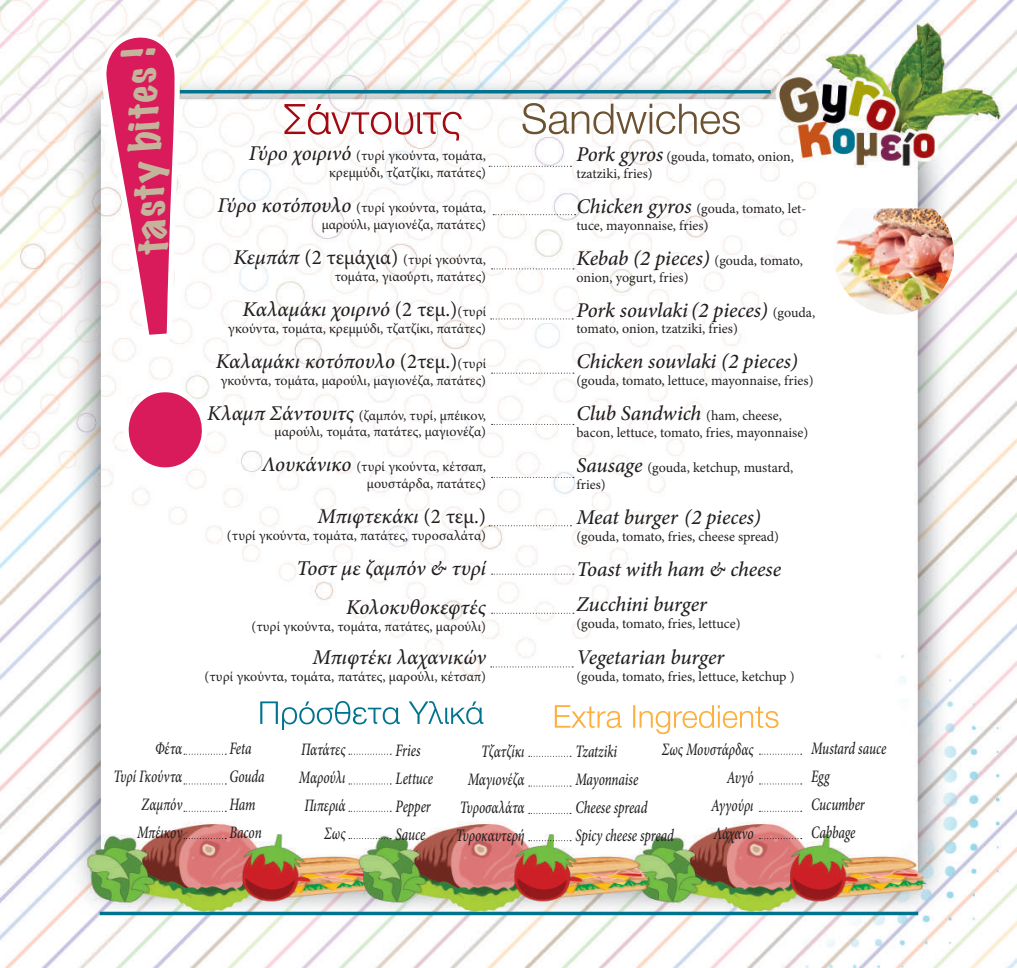
<style>
.page{position:relative;width:1017px;height:968px;background:#fff}
.page>*{position:absolute;margin:0;border:0;box-sizing:border-box;transform-origin:0 0}
.t1{font:expanded 39.9px "Marker Felt";color:#c3b49b}
.t2{font:italic 500 21px/38.5px "Minion Pro";letter-spacing:-.005em;color:#231f20;text-align:right}
.t3{font:italic 500 17.5px/28px "Minion Pro";letter-spacing:-.005em;color:#231f20;text-align:right;scale:.75 1}
.t4{font:14px/16.8px "Minion Pro";color:#231f20;text-align:right}
.s1{font-weight:500;font-style:italic;font-size:21px}
.s2{font-size:21px}
.s3{font-weight:400;font-style:normal}
.s4{font-weight:400;font-style:normal;font-size:14px}
</style>
<div class="page">
<img style="left:0;top:0;width:1017px;height:967px">
<svg style="left:284px;top:104px;width:178px;height:36px"></svg>
<svg style="left:522px;top:103px;width:218px;height:31px"></svg>
<svg style="left:260px;top:700px;width:223px;height:29px"></svg>
<svg style="left:555px;top:705px;width:223px;height:29px"></svg>
<svg style="left:184px;top:753px;width:42px;height:1px"></svg>
<svg style="left:184px;top:783px;width:42px;height:1px"></svg>
<svg style="left:184px;top:810px;width:42px;height:1px"></svg>
<svg style="left:184px;top:838px;width:42px;height:1px"></svg>
<img style="left:833px;top:208px;width:121px;height:107px">
<svg style="left:100px;top:911px;width:818px;height:4px;background:#2b8aa0"></svg>
<hr style="left:105px;top:90px;width:666px;height:3px;background:#00748f">
<svg style="left:98px;top:29px;width:112px;height:447px"></svg>
<svg style="left:489px;top:166px;width:82px;height:1px"></svg>
<svg style="left:493px;top:214px;width:83px;height:1px"></svg>
<svg style="left:492px;top:268px;width:82px;height:1px"></svg>
<svg style="left:491px;top:318px;width:82px;height:1px"></svg>
<svg style="left:492px;top:372px;width:82px;height:1px"></svg>
<svg style="left:492px;top:424px;width:82px;height:1px"></svg>
<svg style="left:492px;top:477px;width:82px;height:1px"></svg>
<svg style="left:489px;top:525px;width:82px;height:1px"></svg>
<svg style="left:492px;top:573px;width:82px;height:1px"></svg>
<svg style="left:349px;top:753px;width:42px;height:1px"></svg>
<svg style="left:349px;top:783px;width:42px;height:1px"></svg>
<svg style="left:349px;top:810px;width:42px;height:1px"></svg>
<svg style="left:349px;top:838px;width:42px;height:1px"></svg>
<svg style="left:529px;top:755px;width:42px;height:1px"></svg>
<svg style="left:529px;top:785px;width:42px;height:1px"></svg>
<svg style="left:529px;top:812px;width:42px;height:1px"></svg>
<svg style="left:529px;top:840px;width:42px;height:1px"></svg>
<svg style="left:759px;top:753px;width:43px;height:1px"></svg>
<svg style="left:759px;top:783px;width:43px;height:1px"></svg>
<svg style="left:759px;top:810px;width:43px;height:1px"></svg>
<svg style="left:759px;top:838px;width:43px;height:1px"></svg>
<svg style="left:492px;top:612px;width:82px;height:1px"></svg>
<svg style="left:491px;top:666px;width:82px;height:1px"></svg>
<h1 class="t1" style="left:121px;top:258px;width:209px;rotate:-94deg">tasty bites !</h1>
<p class="t4" style="left:249px;top:148px;width:239px"><span class="s1">Γύρο χοιρινό</span> (τυρί γκούντα, τομάτα, κρεμμύδι, τζατζίκι, πατάτες)</p>
<p class="t4" style="left:218px;top:199px;width:270px"><span class="s1">Γύρο κοτόπουλο</span> (τυρί γκούντα, τομάτα, μαρούλι, μαγιονέζα, πατάτες)</p>
<p class="t4" style="left:233px;top:251px;width:254px"><span class="s1">Κεμπάπ</span> <span class="s2">(2 τεμάχια)</span> (τυρί γκούντα, τομάτα, γιαούρτι, πατάτες)</p>
<h2 class="t2" style="left:242px;top:290px;width:245px">Καλαμάκι χοιρινό <span class="s3">(2 τεμ.)</span><span class="s4">(τυρί</span></h2>
<p class="t4" style="left:228px;top:320px;width:260px">γκούντα, τομάτα, κρεμμύδι, τζατζίκι, πατάτες)</p>
<h2 class="t2" style="left:216px;top:342px;width:272px">Καλαμάκι κοτόπουλο <span class="s3">(2τεμ.)</span><span class="s4">(τυρί</span></h2>
<p class="t4" style="left:220px;top:372px;width:267px">γκούντα, τομάτα, μαρούλι, μαγιονέζα, πατάτες)</p>
<p class="t4" style="left:207px;top:407px;width:280px"><span class="s1">Κλαμπ Σάντουιτς</span> (ζαμπόν, τυρί, μπέικον, μαρούλι, τομάτα, πατάτες, μαγιονέζα)</p>
<p class="t4" style="left:262px;top:458px;width:226px"><span class="s1">Λουκάνικο</span> (τυρί γκούντα, κέτσαπ, μουστάρδα, πατάτες)</p>
<h2 class="t2" style="left:318px;top:497px;width:170px">Μπιφτεκάκι <span class="s3">(2 τεμ.)</span></h2>
<p class="t4" style="left:227px;top:527px;width:261px">(τυρί γκούντα, τομάτα, πατάτες, τυροσαλάτα)</p>
<h2 class="t2" style="left:297px;top:549px;width:191px">Τοστ με ζαμπόν &amp; τυρί<br>Κολοκυθοκεφτές</h2>
<p class="t4" style="left:252px;top:617px;width:236px">(τυρί γκούντα, τομάτα, πατάτες, μαρούλι)</p>
<h2 class="t2" style="left:312px;top:637px;width:175px">Μπιφτέκι λαχανικών</h2>
<p class="t4" style="left:205px;top:667px;width:283px">(τυρί γκούντα, τομάτα, πατάτες, μαρούλι, κέτσαπ)</p>
<p class="t4" style="left:576px;top:148px;width:219px;text-align:left"><span class="s1">Pork gyros</span> (gouda, tomato, onion, tzatziki, fries)</p>
<p class="t4" style="left:576px;top:200px;width:232px;text-align:left"><span class="s1">Chicken gyros</span> (gouda, tomato, let&shy;tuce, mayonnaise, fries)</p>
<h2 class="t2" style="left:576px;top:239px;width:228px">Kebab (2 pieces) <span class="s4">(gouda, tomato,</span></h2>
<p class="t4" style="left:576px;top:269px;width:114px">onion, yogurt, fries)</p>
<h2 class="t2" style="left:576px;top:290px;width:240px">Pork souvlaki (2 pieces) <span class="s4">(gouda,</span></h2>
<p class="t4" style="left:576px;top:320px;width:163px">tomato, onion, tzatziki, fries)</p>
<h2 class="t2" style="left:576px;top:342px;width:223px">Chicken souvlaki (2 pieces)</h2>
<p class="t4" style="left:576px;top:372px;width:239px">(gouda, tomato, lettuce, mayonnaise, fries)</p>
<h2 class="t2" style="left:576px;top:394px;width:207px">Club Sandwich <span class="s4">(ham, cheese,</span></h2>
<p class="t4" style="left:576px;top:424px;width:233px">bacon, lettuce, tomato, fries, mayonnaise)</p>
<p class="t4" style="left:576px;top:459px;width:218px;text-align:left"><span class="s1">Sausage</span> (gouda, ketchup, mustard, fries)</p>
<h2 class="t2" style="left:576px;top:498px;width:186px">Meat burger (2 pieces)</h2>
<p class="t4" style="left:576px;top:528px;width:204px">(gouda, tomato, fries, cheese spread)</p>
<h2 class="t2" style="left:576px;top:551px;width:206px;line-height:35px;text-align:left">Toast with ham &amp; cheese<br>Zucchini burger</h2>
<p class="t4" style="left:576px;top:614px;width:166px">(gouda, tomato, fries, lettuce)</p>
<h2 class="t2" style="left:576px;top:638px;width:149px">Vegetarian burger</h2>
<p class="t4" style="left:576px;top:668px;width:220px">(gouda, tomato, fries, lettuce, ketchup )</p>
<p class="t3" style="left:396px;top:736px;width:52px;text-align:left">Fries<br>Lettuce<br>Pepper<br>Sauce</p>
<p class="t3" style="left:811px;top:734px;width:102px;text-align:left">Mustard sauce<br>Egg<br>Cucumber<br>Cabbage</p>
<p class="t3" style="left:113px;top:734px;width:93px">Φέτα<br>Τυρί Γκούντα<br>Ζαμπόν<br>Μπέικον</p>
<p class="t3" style="left:229px;top:734px;width:49px;text-align:left">Feta<br>Gouda<br>Ham<br>Bacon</p>
<p class="t3" style="left:456px;top:737px;width:93px">Τζατζίκι<br>Μαγιονέζα<br>Τυροσαλάτα<br>Τυροκαυτερή</p>
<p class="t3" style="left:575px;top:737px;width:133px;text-align:left">Tzatziki<br>Mayonnaise<br>Cheese spread<br>Spicy cheese spread</p>
<p class="t3" style="left:299px;top:735px;width:64px">Πατάτες<br>Μαρούλι<br>Πιπεριά<br>Σως</p>
<p class="t3" style="left:662px;top:734px;width:124px">Σως Μουστάρδας<br>Αυγό<br>Αγγούρι<br>Λάχανο</p>
</div>
